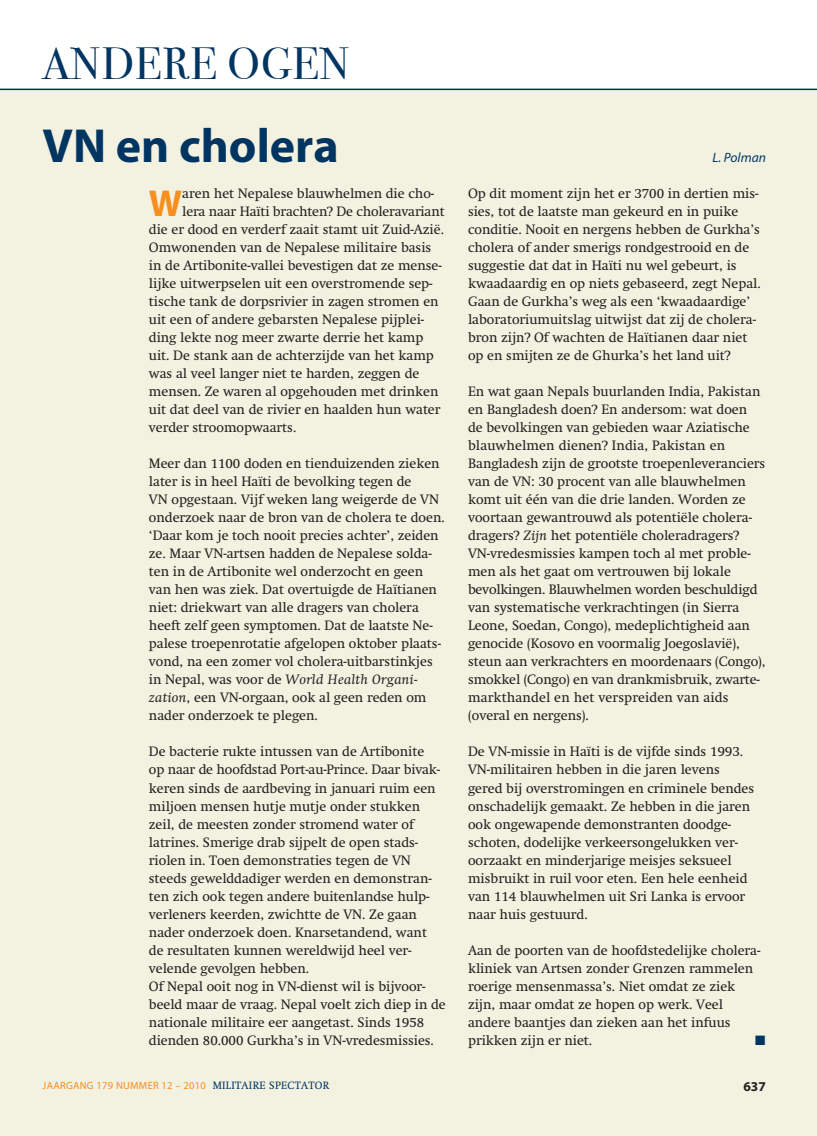
<style>
.page{position:relative;width:817px;height:1136px;background:#fff}
.page>*{position:absolute;margin:0;border:0;box-sizing:border-box;transform-origin:0 0}
.t1{font:700 48px "Myriad Pro";color:#003562}
.t2{font:45px "Bodoni Svty Two OSITCTT Book";letter-spacing:.03em;color:#003562}
.t3{font:700 37.65px "Myriad Pro";color:#f68f1e}
.t4{font:13.5px/18px "Swift";color:#231f20}
.t5{font:italic 13.5px "Myriad Pro";color:#003562}
.t6{font:700 13.5px "Myriad Pro";color:#231f20}
.t7{font:13.5px "Zapf Dingbats";color:#003562}
.t8{font:10.5px "Myriad Pro";letter-spacing:.025em;color:#f68f1e}
.s1{font-style:italic}
.s2{font-family:"Swift";color:#003562}
</style>
<div class="page">
<div style="left:0;top:89px;width:816px;height:1046px;background:#f3f1e0"></div>
<hr style="left:0;top:89px;width:816px;height:1px;background:#003562">
<h2 class="t2" style="left:43px;top:37px;width:308px">ANDERE OGEN</h2>
<h1 class="t1" style="left:43px;top:128px;width:298px">VN en cholera</h1>
<h3 class="t3" style="left:149px;top:189px;width:35px">W</h3>
<p class="t4" style="left:182px;top:186px;width:253px">aren het Nepalese blauwhelmen die cho-</p>
<p class="t4" style="left:182px;top:204px;width:264px">lera naar Haïti brachten? De choleravariant</p>
<p class="t4" style="left:149px;top:222px;width:296px">die er dood en verderf zaait stamt uit Zuid-Azië.</p>
<p class="t4" style="left:149px;top:240px;width:284px">Omwonenden van de Nepalese militaire basis</p>
<p class="t4" style="left:149px;top:258px;width:294px">in de Artibonite-vallei bevestigen dat ze mense-</p>
<p class="t4" style="left:149px;top:276px;width:285px">lijke uitwerpselen uit een overstromende sep-</p>
<p class="t4" style="left:149px;top:294px;width:291px">tische tank de dorpsrivier in zagen stromen en</p>
<p class="t4" style="left:149px;top:312px;width:277px">uit een of andere gebarsten Nepalese pijplei-</p>
<p class="t4" style="left:149px;top:330px;width:276px">ding lekte nog meer zwarte derrie het kamp</p>
<p class="t4" style="left:149px;top:348px;width:286px">uit. De stank aan de achterzijde van het kamp</p>
<p class="t4" style="left:149px;top:366px;width:272px">was al veel langer niet te harden, zeggen de</p>
<p class="t4" style="left:149px;top:384px;width:291px">mensen. Ze waren al opgehouden met drinken</p>
<p class="t4" style="left:149px;top:402px;width:293px">uit dat deel van de rivier en haalden hun water</p>
<p class="t4" style="left:149px;top:420px;width:149px">verder stroomopwaarts.</p>
<p class="t4" style="left:149px;top:456px;width:297px">Meer dan 1100 doden en tienduizenden zieken later is in heel Haïti de bevolking tegen de<br>VN opgestaan. Vijf weken lang weigerde de VN onderzoek naar de bron van de cholera te doen. ‘Daar kom je toch nooit precies achter’, zeiden ze. Maar VN-artsen hadden de Nepalese solda&shy;ten in de Artibonite wel onderzocht en geen van hen was ziek. Dat overtuigde de Haïtianen niet: driekwart van alle dragers van cholera heeft zelf geen symptomen. Dat de laatste Ne&shy;palese troepenrotatie afgelopen oktober plaats&shy;vond, na een zomer vol cholera-uitbarstinkjes in Nepal, was voor de <span class="s1">World Health Organi&shy;zation</span>, een VN-orgaan, ook al geen reden om nader onderzoek te plegen.</p>
<p class="t4" style="left:149px;top:744px;width:298px">De bacterie rukte intussen van de Artibonite<br>op naar de hoofdstad Port-au-Prince. Daar bivak&shy;keren sinds de aardbeving in januari ruim een miljoen mensen hutje mutje onder stukken zeil, de meesten zonder stromend water of latrines. Smerige drab sijpelt de open stads&shy;riolen in. Toen demonstraties tegen de VN steeds gewelddadiger werden en demonstran&shy;ten zich ook tegen andere buitenlandse hulp&shy;verleners keerden, zwichtte de VN. Ze gaan nader onderzoek doen. Knarsetandend, want<br>de resultaten kunnen wereldwijd heel ver&shy;velende gevolgen hebben.<br>Of Nepal ooit nog in VN-dienst wil is bijvoor&shy;beeld maar de vraag. Nepal voelt zich diep in de nationale militaire eer aangetast. Sinds 1958 dienden 80.000 Gurkha’s in VN-vredesmissies.</p>
<p class="t5" style="left:712px;top:152px;width:55px">L. Polman</p>
<p class="t4" style="left:468px;top:186px;width:294px">Op dit moment zijn het er 3700 in dertien mis&shy;sies, tot de laatste man gekeurd en in puike conditie. Nooit en nergens hebben de Gurkha’s cholera of ander smerigs rondgestrooid en de suggestie dat dat in Haïti nu wel gebeurt, is kwaadaardig en op niets gebaseerd, zegt Nepal.<br>Gaan de Gurkha’s weg als een ‘kwaadaardige’ laboratoriumuitslag uitwijst dat zij de cholera&shy;bron zijn? Of wachten de Haïtianen daar niet op en smijten ze de Ghurka’s het land uit?</p>
<p class="t4" style="left:468px;top:384px;width:299px">En wat gaan Nepals buurlanden India, Pakistan en Bangladesh doen? En andersom: wat doen<br>de bevolkingen van gebieden waar Aziatische blauwhelmen dienen? India, Pakistan en Bangladesh zijn de grootste troepenleveranciers van de VN: 30 procent van alle blauwhelmen komt uit één van die drie landen. Worden ze voortaan gewantrouwd als potentiële cholera&shy;dragers? <span class="s1">Zijn</span> het potentiële choleradragers?<br>VN-vredesmissies kampen toch al met proble&shy;men als het gaat om vertrouwen bij lokale bevolkingen. Blauwhelmen worden beschuldigd van systematische verkrachtingen (in Sierra Leone, Soedan, Congo), medeplichtigheid aan genocide (Kosovo en voormalig Joegoslavië), steun aan verkrachters en moordenaars (Congo), smokkel (Congo) en van drankmisbruik, zwarte&shy;markthandel en het verspreiden van aids (overal en nergens).</p>
<p class="t4" style="left:468px;top:744px;width:287px">De VN-missie in Haïti is de vijfde sinds 1993.<br>VN-militairen hebben in die jaren levens gered bij overstromingen en criminele bendes onschadelijk gemaakt. Ze hebben in die jaren ook ongewapende demonstranten doodge&shy;schoten, dodelijke verkeersongelukken ver&shy;oorzaakt en minderjarige meisjes seksueel misbruikt in ruil voor eten. Een hele eenheid van 114 blauwhelmen uit Sri Lanka is ervoor naar huis gestuurd.</p>
<p class="t4" style="left:468px;top:942px;width:294px">Aan de poorten van de hoofdstedelijke cholera&shy;kliniek van Artsen zonder Grenzen rammelen roerige mensenmassa’s. Niet omdat ze ziek zijn, maar omdat ze hopen op werk. Veel andere baantjes dan zieken aan het infuus prikken zijn er niet.</p>
<p class="t7" style="left:755px;top:1031px;width:12px">■</p>
<p class="t8" style="left:43px;top:1080px;width:288px">JAARGANG 179 NUMMER 12 – 2010 <span class="s2">MILITAIRE SPECTATOR</span></p>
<p class="t6" style="left:743px;top:1081px;width:24px">637</p>
</div>
